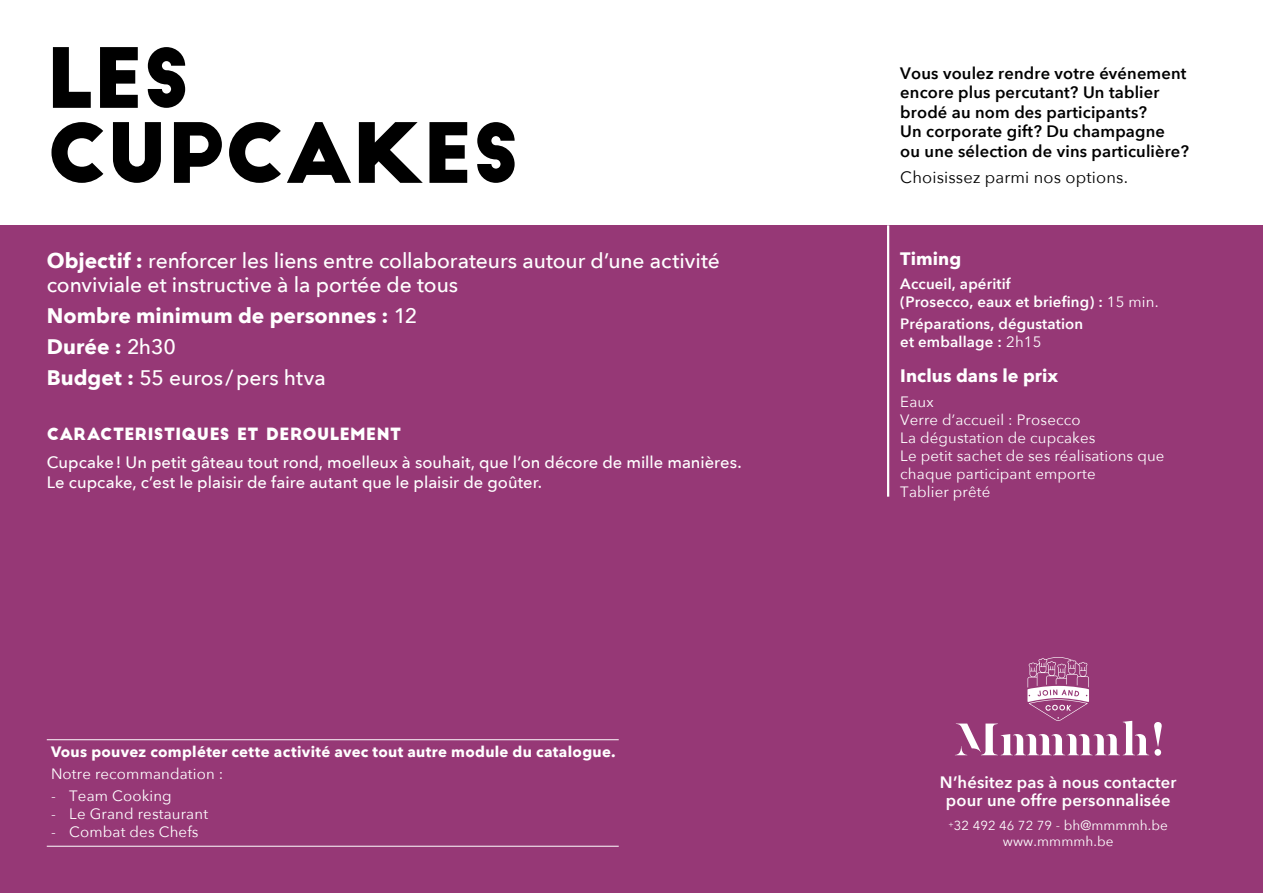
<style>
.page{position:relative;width:1263px;height:893px;background:#fff}
.page>*{position:absolute;margin:0;border:0;box-sizing:border-box;transform-origin:0 0}
.t1{font:81px/75px "Big John";letter-spacing:-.005em;color:#000}
.t2{font:500 21px/24px "Avenir Next";letter-spacing:-.005em;color:#fff}
.t3{font:700 21px/31px "Avenir Next";color:#fff}
.t4{font:700 18px "Avenir Next";letter-spacing:.005em;color:#fff}
.t5{font:600 16.5px/19.5px "Avenir Next";letter-spacing:.01em;color:#000}
.t6{font:500 16.5px/19.5px "Avenir Next";color:#fff}
.t7{font:600 16.5px/18px "Avenir Next";letter-spacing:.01em;color:#fff;text-align:center}
.t8{font:16.5px "Big John";letter-spacing:.015em;color:#fff}
.t9{font:16.5px "Avenir Next";letter-spacing:.01em;color:#000}
.t10{font:15px/18px "Avenir Next";letter-spacing:.01em;color:#fff}
.t11{font:600 15px/18px "Avenir Next";letter-spacing:.01em;color:#fff}
.t12{font:700 15px "Avenir Next";letter-spacing:.02em;color:#fff}
.t13{font:13.5px/16.5px "Avenir Next";letter-spacing:.01em;color:#fff;text-align:center}
.s1{font-weight:700}
.s2{font-weight:500}
.s3{font-weight:400}
.s4{font-size:13.05px}
</style>
<div class="page">
<div style="left:0;top:225px;width:1263px;height:668px;background:#963876"></div>
<hr style="left:887px;top:225px;width:2px;height:272px;background:#fff">
<svg style="left:955px;top:657px;width:207px;height:99px"></svg>
<hr style="left:47px;top:739px;width:572px;height:1px;background:#fff">
<hr style="left:47px;top:846px;width:572px;height:1px;background:#fff">
<h1 class="t1" style="left:47px;top:44px;width:474px">LES<br>CUPCAKES</h1>
<h2 class="t2" style="left:47px;top:248px;width:675px"><span class="s1">Objectif :</span> renforcer les liens entre collaborateurs autour d’une activité conviviale et instructive à la portée de tous</h2>
<h2 class="t3" style="left:47px;top:299px;width:372px">Nombre minimum de personnes : <span class="s2">12<br></span>Durée : <span class="s2">2h30<br></span>Budget : <span class="s2">55 euros /pers htva</span></h2>
<p class="t8" style="left:47px;top:427px;width:356px">CARACTERISTIQUES ET DEROULEMENT</p>
<p class="t6" style="left:47px;top:452px;width:696px">Cupcake! Un petit gâteau tout rond, moelleux à souhait, que l’on décore de mille manières.<br>Le cupcake, c’est le plaisir de faire autant que le plaisir de goûter.</p>
<p class="t12" style="left:51px;top:739px;width:566px">Vous pouvez compléter cette activité avec tout autre module du catalogue.</p>
<p class="t10" style="left:51px;top:764px;width:174px">Notre recommandation :</p>
<p class="t10" style="left:51px;top:787px;width:122px">- Team Cooking</p>
<p class="t10" style="left:51px;top:805px;width:159px">- Le Grand restaurant</p>
<p class="t10" style="left:51px;top:823px;width:149px">- Combat des Chefs</p>
<p class="t5" style="left:900px;top:63px;width:290px">Vous voulez rendre votre événement encore plus percutant? Un tablier brodé au nom des participants?<br>Un corporate gift? Du champagne<br>ou une sélection de vins particulière?</p>
<p class="t9" style="left:900px;top:163px;width:229px">Choisissez parmi nos options.</p>
<p class="t4" style="left:900px;top:243px;width:62px">Timing</p>
<p class="t11" style="left:900px;top:274px;width:260px">Accueil, apéritif<br>(Prosecco, eaux et briefing) : <span class="s3">15 min.</span></p>
<p class="t11" style="left:900px;top:315px;width:184px">Préparations, dégustation et emballage : <span class="s3">2h15</span></p>
<p class="t4" style="left:900px;top:360px;width:159px">Inclus dans le prix</p>
<p class="t10" style="left:900px;top:392px;width:266px">Eaux<br>Verre d’accueil : Prosecco<br>La dégustation de cupcakes<br>Le petit sachet de ses réalisations que chaque participant emporte<br>Tablier prêté</p>
<p class="t7" style="left:940px;top:773px;width:238px">N’hésitez pas à nous contacter pour une offre personnalisée</p>
<p class="t13" style="left:948px;top:816px;width:221px"><sup>+</sup><span class="s4">32 492 46 72 79</span> - bh@mmmmh.be www.mmmmh.be</p>
</div>
